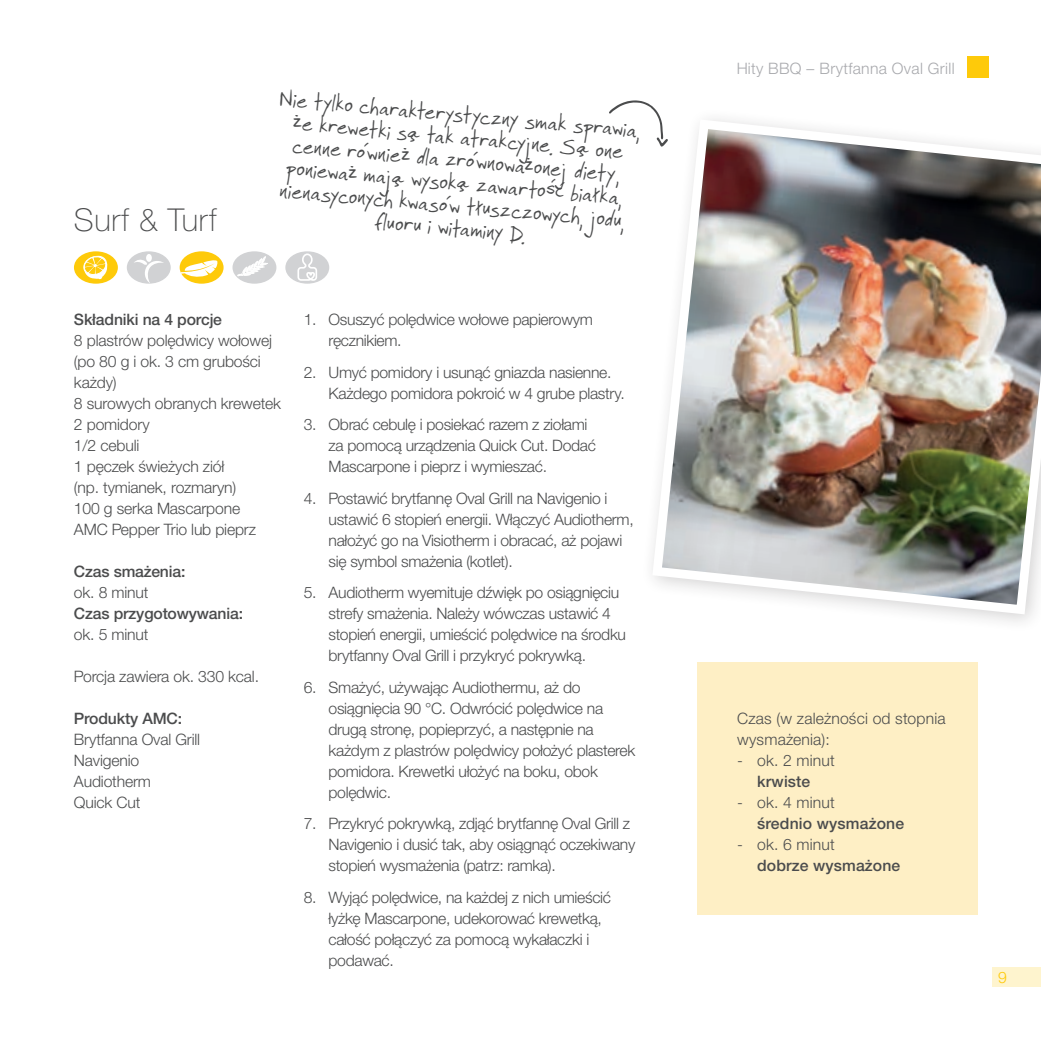
<style>
.page{position:relative;width:1041px;height:1041px;background:#fff}
.page>*{position:absolute;margin:0;border:0;box-sizing:border-box;transform-origin:0 0}
.t1{font:100 31.5px "Helvetica Neue LTW1 G";letter-spacing:.02em;color:#4b4c4d}
.t2{font:24.5px/22.8px "Faraco Hand";color:#4b4c4d;text-align:center}
.t3{font:300 15.75px/21px "Helvetica Neue LTW1 G";letter-spacing:-.02em;color:#4b4c4d}
.t4{font:500 15.75px "Helvetica Neue LTW1 G";letter-spacing:-.01em;color:#4b4c4d}
.t5{font:500 15.75px "Helvetica Neue LTW1 G";letter-spacing:.01em;color:#4b4c4d}
.t6{font:300 15.75px/21px "Helvetica Neue LTW1 G";letter-spacing:.01em;color:#4b4c4d}
.t7{font:300 15.75px "Helvetica Neue LTW1 G";letter-spacing:.02em;color:#a8a9ad}
.t8{font:300 15.75px "Helvetica Neue LTW1 G";color:#feca0a}
</style>
<div class="page">
<div style="left:992px;top:967px;width:49px;height:20px;background:#fef4ce"></div>
<div style="left:967px;top:56px;width:22px;height:22px;background:#feca0a"></div>
<div style="left:127px;top:251px;width:44px;height:33px;background:#d1d2d4;border-radius:50%"></div>
<div style="left:146px;top:254px;width:6px;height:8px;background:#fff;border-radius:50%"></div>
<svg style="left:134px;top:259px;width:30px;height:24px"></svg>
<div style="left:232px;top:251px;width:44px;height:33px;background:#d1d2d4;border-radius:50%"></div>
<svg style="left:237px;top:256px;width:31px;height:20px"></svg>
<div style="left:285px;top:251px;width:44px;height:33px;background:#d1d2d4;border-radius:50%"></div>
<svg style="left:297px;top:253px;width:20px;height:28px"></svg>
<div style="left:74px;top:251px;width:44px;height:33px;background:#feca0a;border-radius:50%"></div>
<svg style="left:82px;top:255px;width:27px;height:26px"></svg>
<div style="left:180px;top:251px;width:44px;height:33px;background:#feca0a;border-radius:50%"></div>
<svg style="left:180px;top:259px;width:38px;height:19px"></svg>
<div style="left:698px;top:662px;width:280px;height:252px;background:#feefc5"></div>
<img style="left:652px;top:119px;width:389px;height:500px">
<svg style="left:609px;top:100px;width:59px;height:47px"></svg>
<h1 class="t1" style="left:74px;top:201px;width:144px">Surf &amp; Turf</h1>
<h2 class="t2" style="left:281px;top:87px;width:363px;rotate:5deg">Nie tylko charakterystyczny smak sprawia, że krewetki są tak atrakcyjne. Są one cenne również dla zrównoważonej diety, ponieważ mają wysoką zawartość białka, nienasyconych kwasów tłuszczowych, jodu, fluoru i witaminy D.</h2>
<p class="t4" style="left:74px;top:310px;width:150px">Składniki na 4 porcje</p>
<p class="t3" style="left:74px;top:330px;width:208px">8 plastrów polędwicy wołowej (po 80 g i ok. 3 cm grubości każdy)<br>8 surowych obranych krewetek<br>2 pomidory<br>1/2 cebuli<br>1 pęczek świeżych ziół<br>(np. tymianek, rozmaryn)<br>100 g serka Mascarpone<br>AMC Pepper Trio lub pieprz</p>
<p class="t4" style="left:74px;top:562px;width:113px">Czas smażenia:</p>
<p class="t3" style="left:74px;top:582px;width:76px">ok. 8 minut</p>
<p class="t4" style="left:74px;top:604px;width:171px">Czas przygotowywania:</p>
<p class="t3" style="left:74px;top:624px;width:76px">ok. 5 minut</p>
<p class="t3" style="left:74px;top:666px;width:187px">Porcja zawiera ok. 330 kcal.</p>
<p class="t4" style="left:74px;top:709px;width:110px">Produkty AMC:</p>
<p class="t3" style="left:74px;top:729px;width:128px">Brytfanna Oval Grill<br>Navigenio<br>Audiotherm<br>Quick Cut</p>
<p class="t3" style="left:329px;top:309px;width:266px;text-indent:-25px">1. Osuszyć polędwice wołowe papierowym ręcznikiem.</p>
<p class="t3" style="left:329px;top:361px;width:298px;text-indent:-25px">2. Umyć pomidory i usunąć gniazda nasienne.<br>Każdego pomidora pokroić w 4 grube plastry.</p>
<p class="t3" style="left:329px;top:414px;width:269px;text-indent:-25px">3. Obrać cebulę i posiekać razem z ziołami za pomocą urządzenia Quick Cut. Dodać<br>Mascarpone i pieprz i wymieszać.</p>
<p class="t3" style="left:329px;top:487px;width:307px;text-indent:-25px">4. Postawić brytfannę Oval Grill na Navigenio i ustawić 6 stopień energii. Włączyć Audiotherm, nałożyć go na Visiotherm i obracać, aż pojawi się symbol smażenia (kotlet).</p>
<p class="t3" style="left:329px;top:582px;width:299px;text-indent:-25px">5. Audiotherm wyemituje dźwięk po osiągnięciu strefy smażenia. Należy wówczas ustawić 4 stopień energii, umieścić polędwice na środku brytfanny Oval Grill i przykryć pokrywką.</p>
<p class="t3" style="left:329px;top:676px;width:308px;text-indent:-25px">6. Smażyć, używając Audiothermu, aż do osiągnięcia 90 °C. Odwrócić polędwice na drugą stronę, popieprzyć, a następnie na każdym z plastrów polędwicy położyć plasterek pomidora. Krewetki ułożyć na boku, obok polędwic.</p>
<p class="t3" style="left:329px;top:813px;width:308px;text-indent:-25px">7. Przykryć pokrywką, zdjąć brytfannę Oval Grill z<br>Navigenio i dusić tak, aby osiągnąć oczekiwany stopień wysmażenia (patrz: ramka).</p>
<p class="t3" style="left:329px;top:886px;width:284px;text-indent:-25px">8. Wyjąć polędwice, na każdej z nich umieścić łyżkę Mascarpone, udekorować krewetką, całość połączyć za pomocą wykałaczki i podawać.</p>
<p class="t7" style="left:736px;top:58px;width:220px">Hity BBQ – Brytfanna Oval Grill</p>
<p class="t6" style="left:737px;top:708px;width:210px">Czas (w zależności od stopnia wysmażenia):</p>
<p class="t3" style="left:737px;top:750px;width:99px">- ok. 2 minut</p>
<p class="t5" style="left:757px;top:772px;width:55px">krwiste</p>
<p class="t3" style="left:737px;top:792px;width:99px">- ok. 4 minut</p>
<p class="t5" style="left:757px;top:814px;width:148px">średnio wysmażone</p>
<p class="t3" style="left:737px;top:834px;width:99px">- ok. 6 minut</p>
<p class="t5" style="left:757px;top:856px;width:145px">dobrze wysmażone</p>
<p class="t8" style="left:998px;top:968px;width:10px">9</p>
</div>
